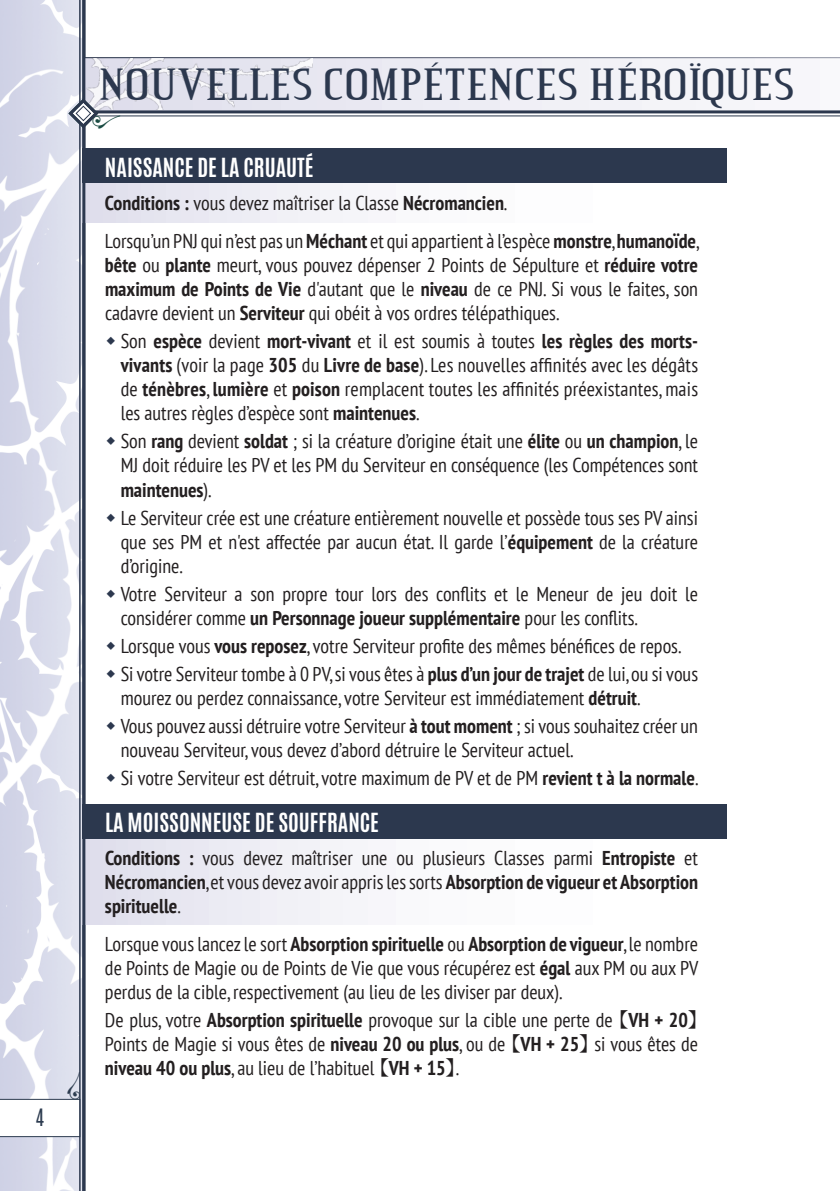
<style>
.page{position:relative;width:840px;height:1191px;background:#fff}
.page>*{position:absolute;margin:0;border:0;box-sizing:border-box;transform-origin:0 0}
.t1{font:48px "Credit Valley";color:#2c384e}
.t2{font:700 22px "Antonio";color:#fff}
.t3{font:condensed 20px/24px "PT Sans";color:#231f20;text-align:justify}
.t4{font:20px "Antonio";color:#2d3c50}
.s1{font-weight:700}
.s2{font-family:"Koz Min Pro";font-stretch:normal}
</style>
<div class="page">
<img style="left:0;top:0;width:82px;height:1191px">
<div style="left:85px;top:59px;width:754px;height:53px;background:#f1f1f6"></div>
<hr style="left:95px;top:110px;width:744px;height:3px;background:#2c384e">
<hr style="left:95px;top:115px;width:744px;height:1px;background:#2c384e">
<img style="left:85px;top:59px;width:227px;height:51px">
<div style="left:82px;top:149px;width:644px;height:35px;background:#2c384e"></div>
<div style="left:82px;top:184px;width:644px;height:38px;background:linear-gradient(to right,#e4e3ef,#fff)"></div>
<div style="left:82px;top:804px;width:644px;height:35px;background:#2c384e"></div>
<div style="left:82px;top:839px;width:644px;height:85px;background:linear-gradient(to right,#e4e3ef,#fff)"></div>
<hr style="left:79px;top:0;width:1px;height:1191px;background:#2c384e">
<hr style="left:82px;top:0;width:3px;height:1191px;background:#2c384e">
<svg style="left:0;top:1071px;width:80px;height:66px"></svg>
<svg style="left:66px;top:96px;width:54px;height:34px"></svg>
<p class="t4" style="left:36px;top:1102px;width:10px">4</p>
<p class="t1" style="left:99px;top:61px;width:697px">NOUVELLES COMPÉTENCES HÉROÏQUES</p>
<p class="t2" style="left:105px;top:151px;width:210px">NAISSANCE DE LA CRUAUTÉ</p>
<p class="t3" style="left:105px;top:191px;width:403px"><span class="s1">Conditions :</span> vous devez maîtriser la Classe <span class="s1">Nécromancien</span>.</p>
<p class="t3" style="left:105px;top:229px;width:595px">Lorsqu’un PNJ qui n’est pas un <span class="s1">Méchant</span> et qui appartient à l’espèce <span class="s1">monstre</span>, <span class="s1">humanoïde</span>, <span class="s1">bête</span> ou <span class="s1">plante</span> meurt, vous pouvez dépenser 2 Points de Sépulture et <span class="s1">réduire votre maximum de Points de Vie</span> d'autant que le <span class="s1">niveau</span> de ce PNJ. Si vous le faites, son cadavre devient un <span class="s1">Serviteur</span> qui obéit à vos ordres télépathiques.</p>
<p class="t3" style="left:121px;top:329px;width:578px">Son <span class="s1">espèce</span> devient <span class="s1">mort-vivant</span> et il est soumis à toutes <span class="s1">les règles des morts&shy;vivants</span> (voir la page <span class="s1">305</span> du <span class="s1">Livre de base</span>). Les nouvelles affinités avec les dégâts de <span class="s1">ténèbres</span>, <span class="s1">lumière</span> et <span class="s1">poison</span> remplacent toutes les affinités préexistantes, mais les autres règles d’espèce sont <span class="s1">maintenues</span>.</p>
<p class="t3" style="left:121px;top:429px;width:578px">Son <span class="s1">rang</span> devient <span class="s1">soldat</span> ; si la créature d’origine était une <span class="s1">élite</span> ou <span class="s1">un champion</span>, le MJ doit réduire les PV et les PM du Serviteur en conséquence (les Compétences sont <span class="s1">maintenues</span>).</p>
<p class="t3" style="left:121px;top:505px;width:578px">Le Serviteur crée est une créature entièrement nouvelle et possède tous ses PV ainsi que ses PM et n'est affectée par aucun état. Il garde l’<span class="s1">équipement</span> de la créature d’origine.</p>
<p class="t3" style="left:121px;top:581px;width:578px">Votre Serviteur a son propre tour lors des conflits et le Meneur de jeu doit le considérer comme <span class="s1">un Personnage joueur supplémentaire</span> pour les conflits.</p>
<p class="t3" style="left:121px;top:633px;width:561px">Lorsque vous <span class="s1">vous reposez</span>, votre Serviteur profite des mêmes bénéfices de repos.</p>
<p class="t3" style="left:121px;top:661px;width:578px">Si votre Serviteur tombe à 0 PV, si vous êtes à <span class="s1">plus d’un jour de trajet</span> de lui, ou si vous mourez ou perdez connaissance, votre Serviteur est immédiatement <span class="s1">détruit</span>.</p>
<p class="t3" style="left:121px;top:713px;width:578px">Vous pouvez aussi détruire votre Serviteur <span class="s1">à tout moment</span> ; si vous souhaitez créer un nouveau Serviteur, vous devez d’abord détruire le Serviteur actuel.</p>
<p class="t3" style="left:121px;top:765px;width:578px">Si votre Serviteur est détruit, votre maximum de PV et de PM <span class="s1">revient t à la normale</span>.</p>
<p class="t2" style="left:105px;top:806px;width:275px">LA MOISSONNEUSE DE SOUFFRANCE</p>
<p class="t3" style="left:105px;top:846px;width:594px"><span class="s1">Conditions :</span> vous devez maîtriser une ou plusieurs Classes parmi <span class="s1">Entropiste</span> et <span class="s1">Nécromancien</span>, et vous devez avoir appris les sorts <span class="s1">Absorption de vigueur et Absorption spirituelle</span>.</p>
<p class="t3" style="left:105px;top:931px;width:594px">Lorsque vous lancez le sort <span class="s1">Absorption spirituelle</span> ou <span class="s1">Absorption de vigueur</span>, le nombre de Points de Magie ou de Points de Vie que vous récupérez est <span class="s1">égal</span> aux PM ou aux PV perdus de la cible, respectivement (au lieu de les diviser par deux).</p>
<p class="t3" style="left:105px;top:1007px;width:604px;text-align:left">De plus, votre <span class="s1">Absorption spirituelle</span> provoque sur la cible une perte de <span class="s2">【</span><span class="s1">VH + 20</span><span class="s2">】<br></span>Points de Magie si vous êtes de <span class="s1">niveau 20 ou plus</span>, ou de <span class="s2">【</span><span class="s1">VH + 25</span><span class="s2">】</span>si vous êtes de <span class="s1">niveau 40 ou plus</span>, au lieu de l’habituel <span class="s2">【</span><span class="s1">VH + 15</span><span class="s2">】</span>.</p>
</div>
